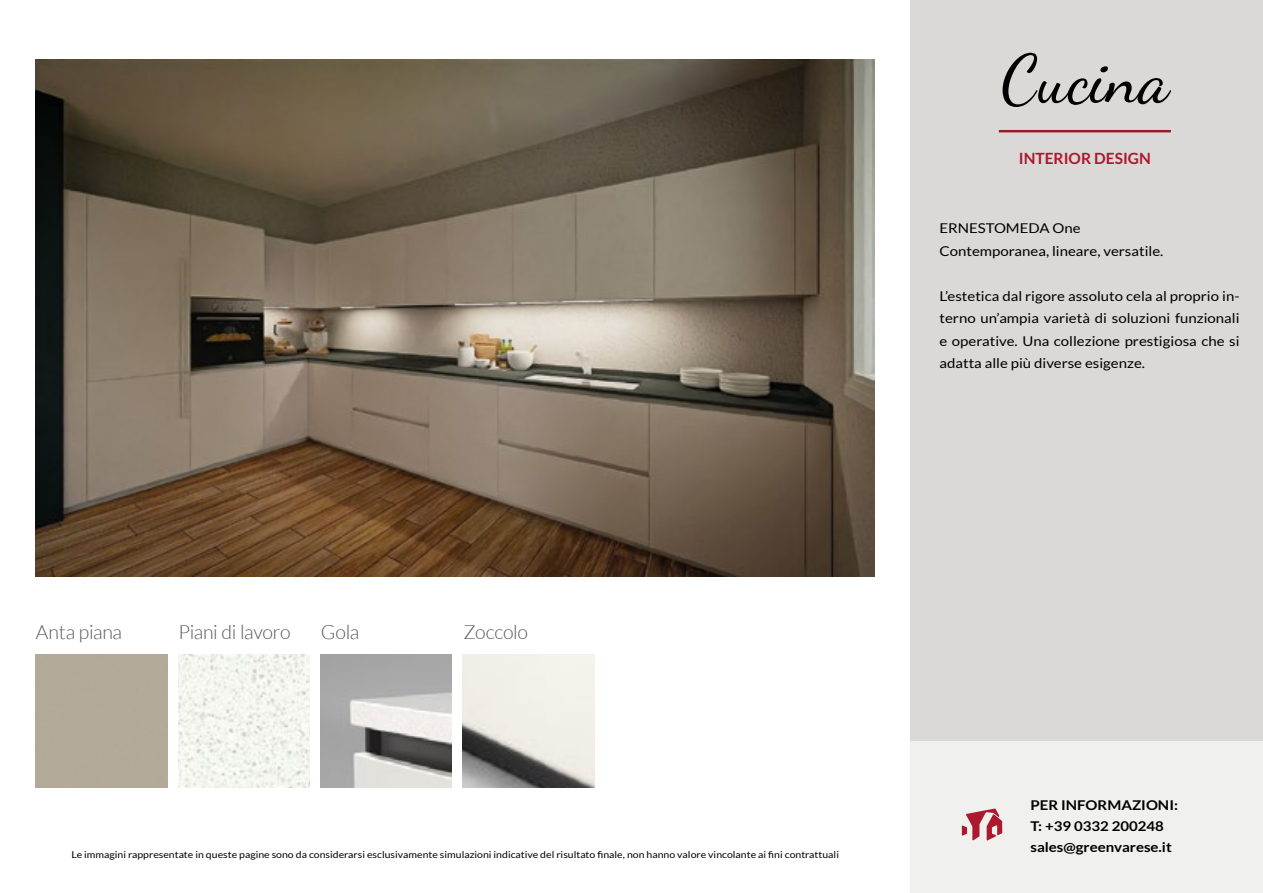
<style>
.page{position:relative;width:1263px;height:893px;background:#fff}
.page>*{position:absolute;margin:0;border:0;box-sizing:border-box;transform-origin:0 0}
.t1{font:500 67.2px "Dancing Script";letter-spacing:.01em;color:#000}
.t2{font:300 19.5px "Lato";letter-spacing:-.015em;color:#575756}
.t3{font:700 15.6px "Lato";color:#ac182d}
.t4{font:13.5px/22.5px "Lato";color:#000;scale:1.11 1}
.t5{font:700 13.5px/21px "Lato";color:#000;scale:1.11 1}
.t6{font:9.45px "Lato";color:#000;scale:1.11 1}
</style>
<div class="page">
<img style="left:36px;top:59px;width:839px;height:518px">
<div style="left:910px;top:0;width:353px;height:893px;background:#dbd9d8"></div>
<div style="left:910px;top:741px;width:353px;height:152px;background:#f0f0ef"></div>
<hr style="left:999px;top:130px;width:172px;height:2px;background:#941d23">
<img style="left:320px;top:654px;width:132px;height:134px">
<img style="left:178px;top:654px;width:132px;height:134px">
<img style="left:462px;top:654px;width:132px;height:134px">
<svg style="left:962px;top:808px;width:40px;height:33px"></svg>
<h1 class="t1" style="left:1001px;top:28px;width:169px">Cucina</h1>
<p class="t3" style="left:1019px;top:150px;width:133px">INTERIOR DESIGN</p>
<p class="t4" style="left:939px;top:217px;width:203px">ERNESTOMEDA One<br>Contemporanea, lineare, versatile.</p>
<p class="t4" style="left:939px;top:284px;width:272px;text-align:justify">L’estetica dal rigore assoluto cela al proprio in&shy;terno un’ampia varietà di soluzioni funzionali e operative. Una collezione prestigiosa che si adatta alle più diverse esigenze.</p>
<h2 class="t2" style="left:36px;top:622px;width:88px">Anta piana</h2>
<h2 class="t2" style="left:178px;top:622px;width:114px">Piani di lavoro</h2>
<h2 class="t2" style="left:321px;top:622px;width:40px">Gola</h2>
<h2 class="t2" style="left:463px;top:622px;width:66px">Zoccolo</h2>
<p class="t6" style="left:72px;top:849px;width:693px">Le immagini rappresentate in queste pagine sono da considerarsi esclusivamente simulazioni indicative del risultato finale, non hanno valore vincolante ai fini contrattuali</p>
<p class="t5" style="left:1030px;top:794px;width:134px">PER INFORMAZIONI:<br>T: +39 0332 200248 sales@greenvarese.it</p>
</div>
